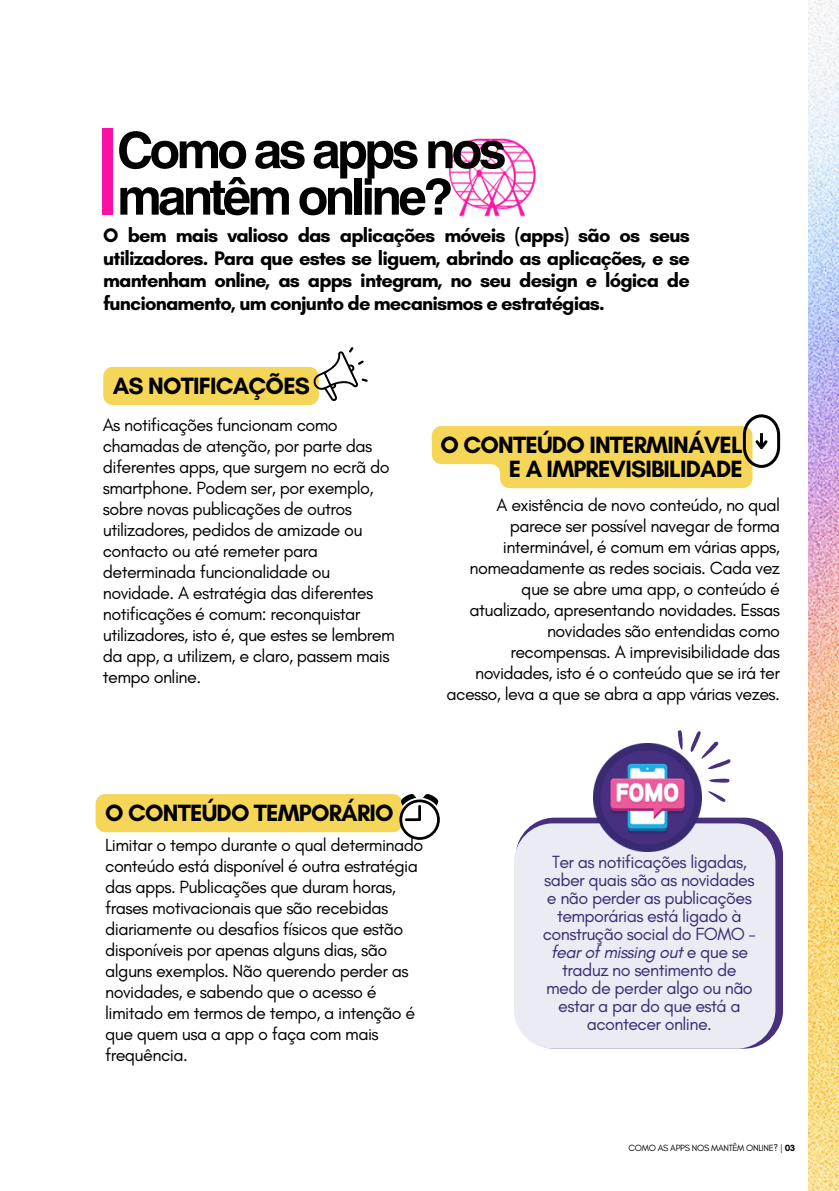
<style>
.page{position:relative;width:839px;height:1191px;background:#fff}
.page>*{position:absolute;margin:0;border:0;box-sizing:border-box;transform-origin:0 0}
.t1{font:700 50.2px/46.4px "Helvetica World";letter-spacing:-.08em;color:#000}
.t2{font:700 24px/24px "Glacial Indifference";letter-spacing:-.035em;color:#000;text-align:right}
.t3{font:700 20px/22.4px "Glacial Indifference";letter-spacing:-.04em;color:#000;text-align:justify}
.t4{font:18px/21px "Glacial Indifference";letter-spacing:-.035em;color:#000}
.t5{font:18px/18px "Glacial Indifference";letter-spacing:-.035em;color:#382b73;text-align:center}
.t6{font:9.2px "Glacial Indifference";letter-spacing:-.035em;color:#000}
.s1{font-style:italic}
.s2{font-weight:700}
</style>
<div class="page">
<img style="left:449px;top:138px;width:87px;height:79px">
<div style="left:103px;top:128px;width:10px;height:86px;background:#f811a3"></div>
<img style="left:808px;top:0;width:30px;height:1191px">
<div style="left:103px;top:367px;width:216px;height:38px;background:#f6d658;border-radius:10px"></div>
<svg style="left:312px;top:347px;width:55px;height:54px"></svg>
<div style="left:96px;top:794px;width:306px;height:38px;background:#f6d658;border-radius:10px"></div>
<svg style="left:399px;top:794px;width:41px;height:46px"></svg>
<div style="left:515px;top:818px;width:268px;height:231px;background:#473080;border-radius:39px"></div>
<div style="left:514px;top:823px;width:261px;height:226px;background:#ebebf3;border-radius:39px"></div>
<img style="left:593px;top:744px;width:108px;height:108px">
<svg style="left:432px;top:414px;width:348px;height:74px"></svg>
<svg style="left:672px;top:730px;width:59px;height:76px"></svg>
<h1 class="t1" style="left:117px;top:122px;width:391px">Como as apps nos mantêm online?</h1>
<p class="t3" style="left:103px;top:224px;width:588px">O bem mais valioso das aplicações móveis (apps) são os seus utilizadores. Para que estes se liguem, abrindo as aplicações, e se mantenham online, as apps integram, no seu design e lógica de funcionamento, um conjunto de mecanismos e estratégias.</p>
<h2 class="t2" style="left:113px;top:374px;width:199px">AS NOTIFICAÇÕES</h2>
<p class="t4" style="left:103px;top:414px;width:293px">As notificações funcionam como chamadas de atenção, por parte das diferentes apps, que surgem no ecrã do smartphone. Podem ser, por exemplo, sobre novas publicações de outros utilizadores, pedidos de amizade ou contacto ou até remeter para determinada funcionalidade ou novidade. A estratégia das diferentes notificações é comum: reconquistar utilizadores, isto é, que estes se lembrem da app, a utilizem, e claro, passem mais tempo online.</p>
<h2 class="t2" style="left:440px;top:433px;width:304px">O CONTEÚDO INTERMINÁVEL<br>E A IMPREVISIBILIDADE</h2>
<p class="t4" style="left:446px;top:495px;width:335px;text-align:right">A existência de novo conteúdo, no qual parece ser possível navegar de forma interminável, é comum em várias apps, nomeadamente as redes sociais. Cada vez que se abre uma app, o conteúdo é atualizado, apresentando novidades. Essas novidades são entendidas como recompensas. A imprevisibilidade das novidades, isto é o conteúdo que se irá ter acesso, leva a que se abra a app várias vezes.</p>
<h2 class="t2" style="left:105px;top:801px;width:290px">O CONTEÚDO TEMPORÁRIO</h2>
<p class="t4" style="left:105px;top:834px;width:319px">Limitar o tempo durante o qual determinado conteúdo está disponível é outra estratégia das apps. Publicações que duram horas, frases motivacionais que são recebidas diariamente ou desafios físicos que estão disponíveis por apenas alguns dias, são alguns exemplos. Não querendo perder as novidades, e sabendo que o acesso é limitado em termos de tempo, a intenção é que quem usa a app o faça com mais frequência.</p>
<p class="t5" style="left:543px;top:853px;width:214px">Ter as notificações ligadas, saber quais são as novidades e não perder as publicações temporárias está ligado à construção social do FOMO - <span class="s1">fear of missing out</span> e que se traduz no sentimento de medo de perder algo ou não estar a par do que está a acontecer online.</p>
<p class="t6" style="left:628px;top:1142px;width:168px">COMO AS APPS NOS MANTÊM ONLINE? | <span class="s2">03</span></p>
</div>
